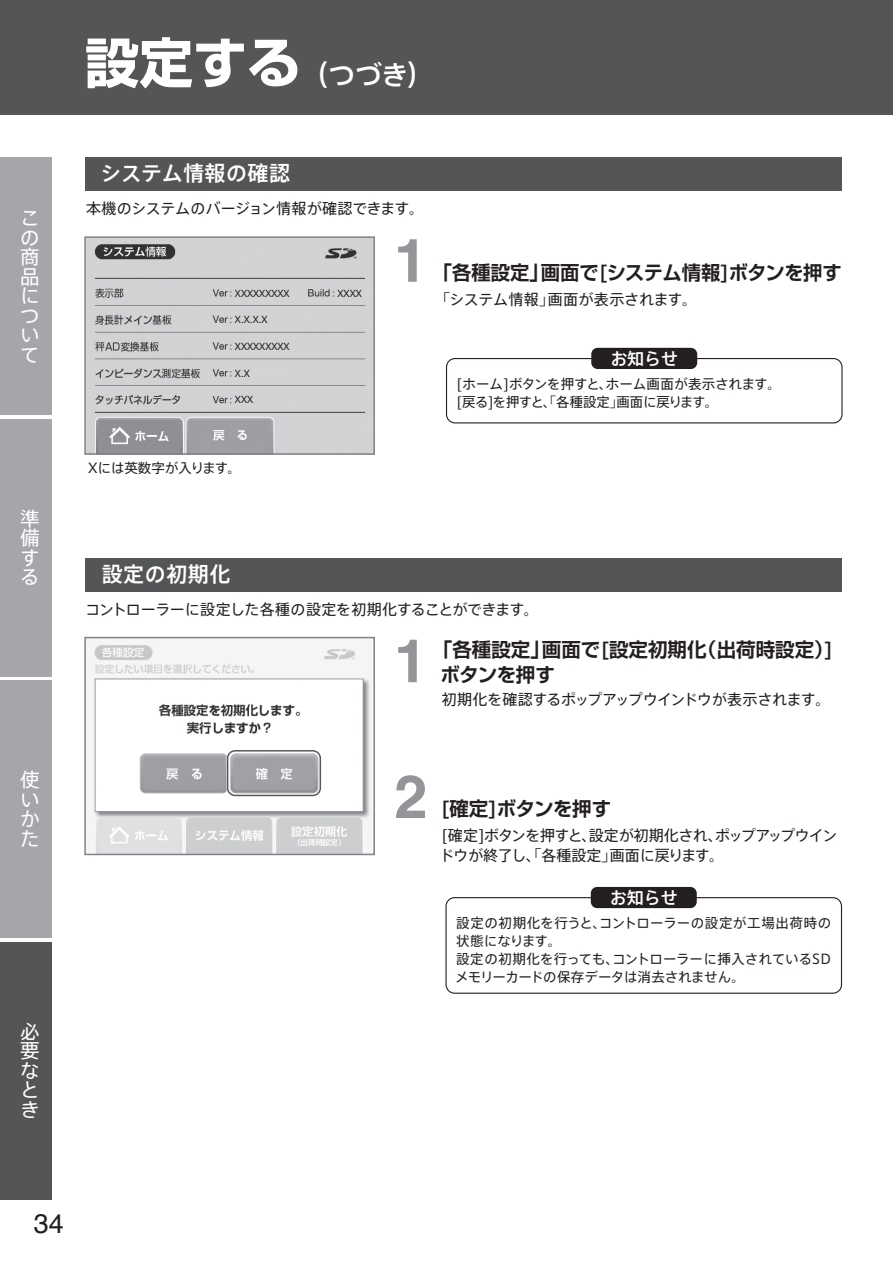
<style>
.page{position:relative;width:893px;height:1263px;background:#fff}
.page>*{position:absolute;margin:0;border:0;box-sizing:border-box;transform-origin:0 0}
.t1{font:700 60px "Helvetica";color:#939598}
.t2{font:500 27px "Axis Std";color:#fff}
.t3{font:27px "Helvetica";color:#231f20}
.t4{font:500 21px "Axis Std";letter-spacing:.025em;color:#fff}
.t5{font:700 19.5px/25.5px "Shin Go Pro De";color:#231f20}
.t6{font:19.5px/19.5px "Axis Std";color:#fff;text-align:justify}
.t7{font:700 19.5px "Shin Go Pro De";letter-spacing:-.02em;color:#231f20}
.t8{font:500 16.95px "Axis Std";color:#fff}
.t9{font:15px "Axis Std";letter-spacing:-.015em;color:#231f20}
.t10{font:15px/19.5px "Axis Std";letter-spacing:-.035em;color:#231f20}
.t11{font:13.5px/18px "Axis Std";color:#231f20}
.t12{font:9.9px "Helvetica Neue";color:#231f20}
.s1{font-family:"Shin Go Pro";font-weight:700;font-size:54px}
</style>
<div class="page">
<div style="left:0;top:942px;width:51px;height:257px;background:#545557"></div>
<div style="left:0;top:157px;width:51px;height:258px;background:#a5a6aa"></div>
<div style="left:0;top:419px;width:51px;height:257px;background:#a5a6aa"></div>
<div style="left:0;top:680px;width:51px;height:258px;background:#a5a6aa"></div>
<div style="left:0;top:0;width:893px;height:115px;background:#545557"></div>
<div style="left:85px;top:157px;width:757px;height:34px;background:#545557"></div>
<div style="left:85px;top:558px;width:757px;height:33px;background:#545557"></div>
<img style="left:87px;top:239px;width:285px;height:213px">
<div style="left:84px;top:236px;width:291px;height:219px;border:2px solid #808285"></div>
<img style="left:87px;top:640px;width:285px;height:212px">
<div style="left:84px;top:637px;width:291px;height:218px;border:2px solid #808285"></div>
<div style="left:446px;top:358px;width:396px;height:65px;border:1px solid #231f20;border-radius:8px"></div>
<div style="left:591px;top:348px;width:106px;height:21px;background:#231f20;border-radius:6px"></div>
<div style="left:445px;top:897px;width:397px;height:97px;border:1px solid #231f20;border-radius:8px"></div>
<div style="left:591px;top:887px;width:106px;height:21px;background:#231f20;border-radius:6px"></div>
<div style="left:227px;top:750px;width:94px;height:46px;border:2px solid #57585a;border-radius:7px"></div>
<div style="left:234px;top:287px;width:59px;height:12px;background:#d2d3d5"></div>
<div style="left:234px;top:314px;width:59px;height:11px;background:#d2d3d5"></div>
<div style="left:336px;top:287px;width:28px;height:12px;background:#d2d3d5"></div>
<div style="left:234px;top:341px;width:59px;height:11px;background:#d2d3d5"></div>
<div style="left:234px;top:368px;width:59px;height:11px;background:#d2d3d5"></div>
<div style="left:234px;top:394px;width:59px;height:11px;background:#d2d3d5"></div>
<h3 class="t6" style="left:20px;top:207px;width:20px">この商品について</h3>
<h3 class="t6" style="left:20px;top:507px;width:20px">準備する</h3>
<h3 class="t6" style="left:20px;top:769px;width:20px">使いかた</h3>
<h3 class="t6" style="left:20px;top:1020px;width:20px">必要なとき</h3>
<h2 class="t2" style="left:85px;top:54px;width:350px"><span class="s1">設定する</span>（つづき）</h2>
<h3 class="t4" style="left:100px;top:157px;width:191px">システム情報の確認</h3>
<p class="t9" style="left:86px;top:197px;width:339px">本機のシステムのバージョン情報が確認できます。</p>
<p class="t12" style="left:235px;top:286px;width:56px">XXXXXXXXX</p>
<p class="t12" style="left:235px;top:313px;width:34px">X.X.X.X</p>
<p class="t12" style="left:235px;top:339px;width:56px">XXXXXXXXX</p>
<p class="t12" style="left:235px;top:366px;width:16px">X.X</p>
<p class="t12" style="left:235px;top:392px;width:20px">XXX</p>
<p class="t11" style="left:88px;top:458px;width:155px">Xには英数字が入ります。</p>
<p class="t12" style="left:338px;top:286px;width:26px">XXXX</p>
<h1 class="t1" style="left:394px;top:212px;width:35px">1</h1>
<h3 class="t5" style="left:433px;top:257px;width:410px">「各種設定」画面で[システム情報]ボタンを押す</h3>
<p class="t9" style="left:435px;top:288px;width:264px">「システム情報」画面が表示されます。</p>
<p class="t8" style="left:610px;top:346px;width:69px">お知らせ</p>
<p class="t11" style="left:457px;top:374px;width:326px">[ホーム]ボタンを押すと、ホーム画面が表示されます。[戻る]を押すと、「各種設定」画面に戻ります。</p>
<h3 class="t4" style="left:102px;top:558px;width:130px">設定の初期化</h3>
<p class="t9" style="left:86px;top:598px;width:455px">コントローラーに設定した各種の設定を初期化することができます。</p>
<h1 class="t1" style="left:394px;top:613px;width:35px">1</h1>
<h3 class="t5" style="left:441px;top:634px;width:395px;text-indent:-8px">「各種設定」画面で[設定初期化（出荷時設定）]ボタンを押す</h3>
<p class="t9" style="left:442px;top:688px;width:390px">初期化を確認するポップアップウインドウが表示されます。</p>
<h1 class="t1" style="left:394px;top:748px;width:35px">2</h1>
<h3 class="t7" style="left:441px;top:792px;width:172px">[確定]ボタンを押す</h3>
<p class="t10" style="left:439px;top:825px;width:399px">[確定]ボタンを押すと、設定が初期化され、ポップアップウインドウが終了し、「各種設定」画面に戻ります。</p>
<p class="t8" style="left:610px;top:885px;width:69px">お知らせ</p>
<p class="t11" style="left:455px;top:913px;width:378px">設定の初期化を行うと、コントローラーの設定が工場出荷時の状態になります。<br>設定の初期化を行っても、コントローラーに挿入されているSDメモリーカードの保存データは消去されません。</p>
<h2 class="t3" style="left:34px;top:1203px;width:32px">34</h2>
</div>
